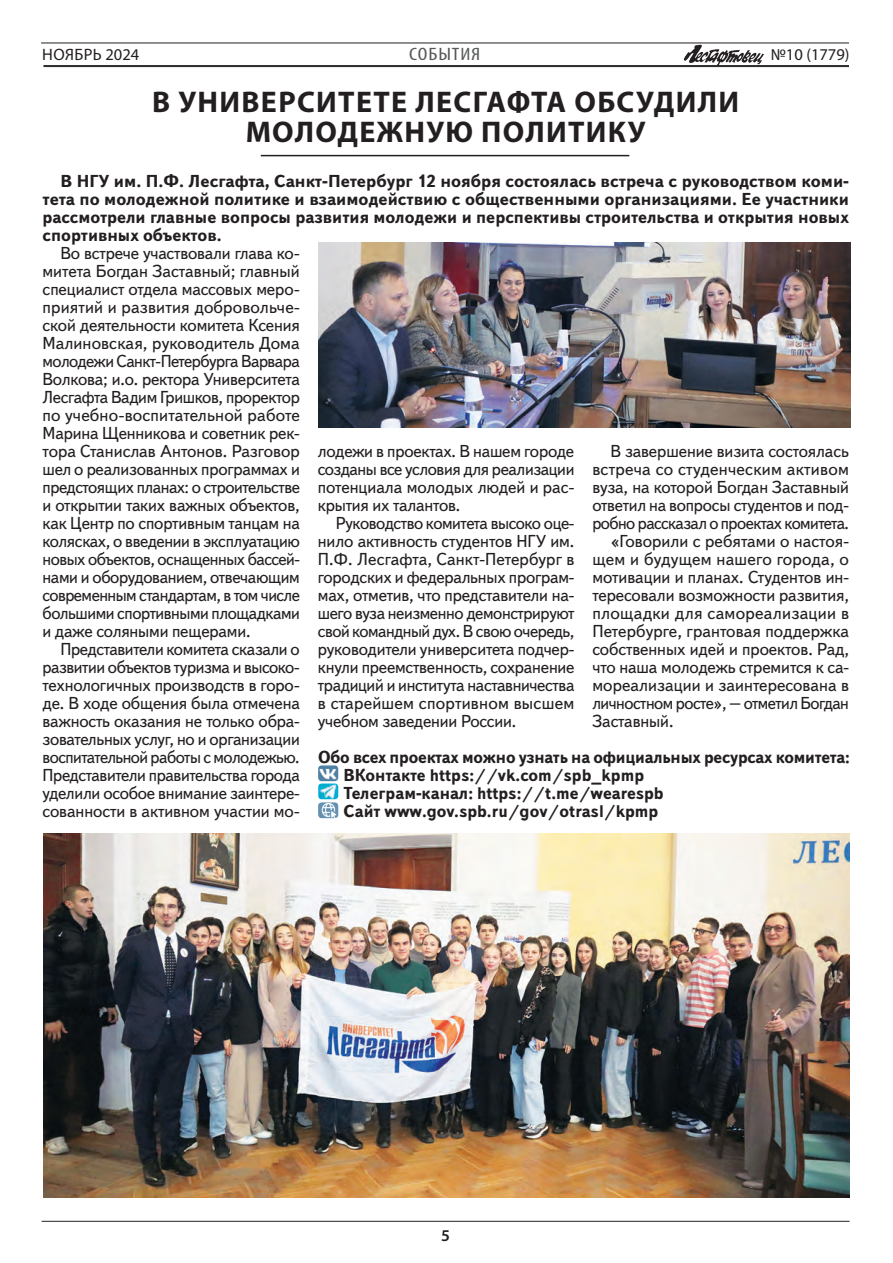
<style>
.page{position:relative;width:893px;height:1263px;background:#fff}
.page>*{position:absolute;margin:0;border:0;box-sizing:border-box;transform-origin:0 0}
.t1{font:700 30px/30px "Myriad Pro";letter-spacing:.045em;color:#231f20;text-align:center}
.t2{font:condensed 18px "Myriad Pro";letter-spacing:.045em;color:#57585a;scale:1.2 1}
.t3{font:17.25px/18px "Text";letter-spacing:-.005em;color:#231f20;text-align:justify}
.t4{font:700 17.25px/18px "Text";color:#231f20;text-align:justify}
.t5{font:17.25px "Text";letter-spacing:.015em;color:#231f20}
.t6{font:17.25px "Text";letter-spacing:-.03em;color:#231f20;scale:.96 1}
.t7{font:16.5px "Myriad Pro";letter-spacing:.02em;color:#231f20}
.t8{font:16.5px "Myriad Pro";color:#231f20}
.t9{font:600 16.5px "Myriad Pro";color:#231f20}
</style>
<div class="page">
<img style="left:683px;top:44px;width:81px;height:21px">
<hr style="left:43px;top:65px;width:806px;height:1px;background:#231f20">
<hr style="left:43px;top:66px;width:806px;height:1px;background:#231f20">
<hr style="left:41px;top:43px;width:808px;height:1px;background:#231f20">
<hr style="left:42px;top:1221px;width:807px;height:1px;background:#231f20">
<img style="left:43px;top:833px;width:807px;height:364px">
<hr style="left:261px;top:155px;width:368px;height:1px;background:#231f20">
<img style="left:318px;top:242px;width:532px;height:185px">
<img style="left:318px;top:765px;width:20px;height:16px">
<img style="left:318px;top:783px;width:20px;height:16px">
<div style="left:318px;top:802px;width:20px;height:16px;background:#6490b1;border-radius:3px"></div>
<img style="left:320px;top:802px;width:16px;height:16px">
<p class="t2" style="left:409px;top:43px;width:61px">СОБЫТИЯ</p>
<h1 class="t1" style="left:152px;top:86px;width:588px">В УНИВЕРСИТЕТЕ ЛЕСГАФТА ОБСУДИЛИ<br>МОЛОДЕЖНУЮ ПОЛИТИКУ</h1>
<p class="t7" style="left:42px;top:44px;width:99px">НОЯБРЬ 2024</p>
<p class="t8" style="left:771px;top:44px;width:80px">№10 (1779)</p>
<p class="t4" style="left:43px;top:173px;width:808px;text-indent:18px">В НГУ им. П.Ф. Лесгафта, Санкт-Петербург 12 ноября состоялась встреча с руководством коми&shy;тета по молодежной политике и взаимодействию с общественными организациями. Ее участники рассмотрели главные вопросы развития молодежи и перспективы строительства и открытия новых спортивных объектов.</p>
<p class="t3" style="left:43px;top:245px;width:259px;text-indent:18px">Во встрече участвовали глава ко&shy;митета Богдан Заставный; главный специалист отдела массовых меро&shy;приятий и развития добровольче&shy;ской деятельности комитета Ксения Малиновская, руководитель Дома молодежи Санкт-Петербурга Варвара Волкова; и.о. ректора Университета Лесгафта Вадим Гришков, проректор по учебно-воспитательной работе Марина Щенникова и советник рек&shy;тора Станислав Антонов. Разговор шел о реализованных программах и предстоящих планах: о строительстве и открытии таких важных объектов, как Центр по спортивным танцам на колясках, о введении в эксплуатацию новых объектов, оснащенных бассей&shy;нами и оборудованием, отвечающим современным стандартам, в том числе большими спортивными площадками и даже соляными пещерами.</p>
<p class="t3" style="left:43px;top:641px;width:259px;text-indent:18px">Представители комитета сказали о развитии объектов туризма и высоко&shy;технологичных производств в горо&shy;де. В ходе общения была отмечена важность оказания не только обра&shy;зовательных услуг, но и организации воспитательной работы с молодежью.<br>Представители правительства города уделили особое внимание заинтере&shy;сованности в активном участии мо-</p>
<p class="t3" style="left:318px;top:443px;width:258px">лодежи в проектах. В нашем городе созданы все условия для реализации потенциала молодых людей и рас&shy;крытия их талантов.</p>
<p class="t3" style="left:318px;top:515px;width:258px;text-indent:18px">Руководство комитета высоко оце&shy;нило активность студентов НГУ им.<br>П.Ф. Лесгафта, Санкт-Петербург в городских и федеральных програм&shy;мах, отметив, что представители на&shy;шего вуза неизменно демонстрируют свой командный дух. В свою очередь, руководители университета подчер&shy;кнули преемственность, сохранение традиций и института наставничества в старейшем спортивном высшем учебном заведении России.</p>
<p class="t3" style="left:610px;top:443px;width:240px">В завершение визита состоялась</p>
<p class="t5" style="left:592px;top:459px;width:258px">встреча со студенческим активом</p>
<p class="t3" style="left:592px;top:479px;width:258px">вуза, на которой Богдан Заставный</p>
<p class="t3" style="left:592px;top:497px;width:258px">ответил на вопросы студентов и под-</p>
<p class="t6" style="left:592px;top:513px;width:269px">робно рассказал о проектах комитета.</p>
<p class="t3" style="left:610px;top:533px;width:240px">«Говорили с ребятами о настоя-</p>
<p class="t5" style="left:592px;top:549px;width:258px">щем и будущем нашего города, о</p>
<p class="t3" style="left:592px;top:569px;width:258px">мотивации и планах. Студентов ин-</p>
<p class="t3" style="left:592px;top:587px;width:258px">тересовали возможности развития,</p>
<p class="t5" style="left:592px;top:603px;width:258px">площадки для самореализации в</p>
<p class="t3" style="left:592px;top:623px;width:258px">Петербурге, грантовая поддержка</p>
<p class="t3" style="left:592px;top:641px;width:258px">собственных идей и проектов. Рад,</p>
<p class="t3" style="left:592px;top:659px;width:258px">что наша молодежь стремится к са-</p>
<p class="t3" style="left:592px;top:677px;width:258px">мореализации и заинтересована в</p>
<p class="t6" style="left:592px;top:693px;width:269px">личностном росте», – отметил Богдан</p>
<p class="t3" style="left:592px;top:713px;width:83px">Заставный.</p>
<p class="t4" style="left:344px;top:749px;width:508px;text-align:left;text-indent:-26px">Обо всех проектах можно узнать на официальных ресурсах комитета:<br>ВКонтакте https://vk.com/spb_kpmp<br>Телеграм-канал: https://t.me/wearespb<br>Сайт www.gov.spb.ru/gov/otrasl/kpmp</p>
<p class="t9" style="left:441px;top:1225px;width:10px">5</p>
</div>
